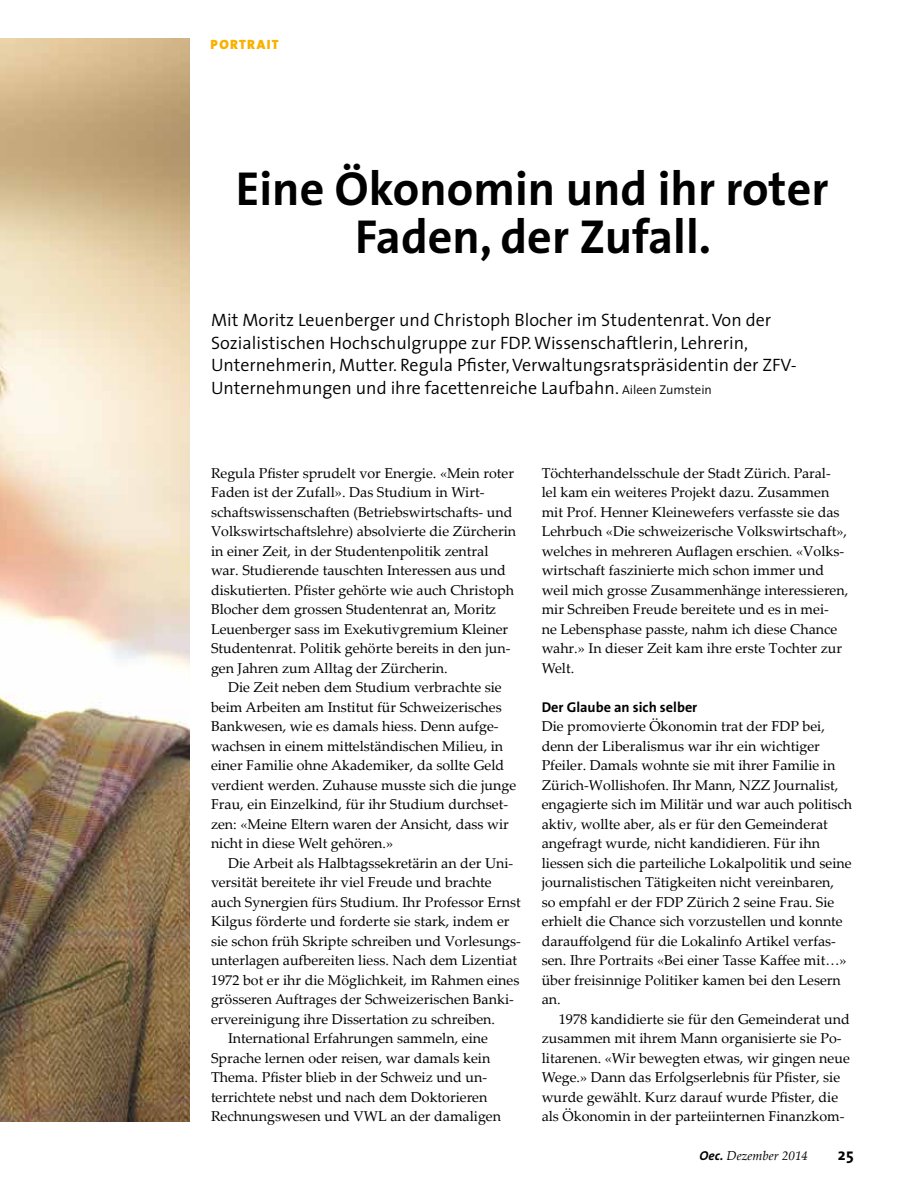
<style>
.page{position:relative;width:915px;height:1191px;background:#fff}
.page>*{position:absolute;margin:0;border:0;box-sizing:border-box;transform-origin:0 0}
.t1{font:700 48px/48px "The Sans";color:#000;text-align:center}
.t2{font:300 18px/22.5px "The Sans";color:#000}
.t3{font:700 16.5px "The Sans";color:#000}
.t4{font:14.25px/19.5px "Palatino Linotype";color:#000}
.t5{font:700 14.25px "The Sans";color:#000}
.t6{font:900 13.5px "The Sans";letter-spacing:.1em;color:#f9b200}
.t7{font:italic 12.9px "Palatino Linotype";letter-spacing:.005em;color:#000}
.s1{font-size:12.75px}
.s2{font-family:"The Sans";font-weight:700}
</style>
<div class="page">
<img style="left:0;top:38px;width:190px;height:1083px">
<p class="t6" style="left:210px;top:33px;width:69px">PORTRAIT</p>
<h1 class="t1" style="left:236px;top:163px;width:594px">Eine Ökonomin und ihr roter<br>Faden, der Zufall.</h1>
<p class="t2" style="left:211px;top:308px;width:587px">Mit Moritz Leuenberger und Christoph Blocher im Studentenrat. Von der Sozialistischen Hochschulgruppe zur FDP. Wissenschaftlerin, Lehrerin, Unternehmerin, Mutter. Regula Pfister, Verwaltungsratspräsidentin der ZFV-Unternehmungen und ihre facettenreiche Laufbahn. <span class="s1">Aileen Zumstein</span></p>
<p class="t4" style="left:211px;top:462px;width:306px">Regula Pfister sprudelt vor Energie. «Mein roter Faden ist der Zufall». Das Studium in Wirt&shy;schaftswissenschaften (Betriebswirtschafts- und Volkswirtschaftslehre) absolvierte die Zürcherin in einer Zeit, in der Studentenpolitik zentral war. Studierende tauschten Interessen aus und diskutierten. Pfister gehörte wie auch Christoph Blocher dem grossen Studentenrat an, Moritz Leuenberger sass im Exekutivgremium Kleiner Studentenrat. Politik gehörte bereits in den jun&shy;gen Jahren zum Alltag der Zürcherin.</p>
<p class="t4" style="left:211px;top:677px;width:306px;text-indent:17px">Die Zeit neben dem Studium verbrachte sie beim Arbeiten am Institut für Schweizerisches Bankwesen, wie es damals hiess. Denn aufge&shy;wachsen in einem mittelständischen Milieu, in einer Familie ohne Akademiker, da sollte Geld verdient werden. Zuhause musste sich die junge Frau, ein Einzelkind, für ihr Studium durchset&shy;zen: «Meine Eltern waren der Ansicht, dass wir nicht in diese Welt gehören.»</p>
<p class="t4" style="left:228px;top:852px;width:287px">Die Arbeit als Halbtagssekretärin an der Uni-</p>
<p class="t4" style="left:211px;top:872px;width:282px">versität bereitete ihr viel Freude und brachte</p>
<p class="t4" style="left:211px;top:891px;width:311px">auch Synergien fürs Studium. Ihr Professor Ernst</p>
<p class="t4" style="left:211px;top:911px;width:300px">Kilgus förderte und forderte sie stark, indem er</p>
<p class="t4" style="left:211px;top:930px;width:311px">sie schon früh Skripte schreiben und Vorlesungs-</p>
<p class="t4" style="left:211px;top:950px;width:307px">unterlagen aufbereiten liess. Nach dem Lizentiat</p>
<p class="t4" style="left:211px;top:969px;width:310px">1972 bot er ihr die Möglichkeit, im Rahmen eines</p>
<p class="t4" style="left:211px;top:989px;width:304px">grösseren Auftrages der Schweizerischen Banki-</p>
<p class="t4" style="left:211px;top:1008px;width:285px">ervereinigung ihre Dissertation zu schreiben.</p>
<p class="t4" style="left:228px;top:1028px;width:261px">International Erfahrungen sammeln, eine</p>
<p class="t4" style="left:211px;top:1047px;width:281px">Sprache lernen oder reisen, war damals kein</p>
<p class="t4" style="left:211px;top:1067px;width:277px">Thema. Pfister blieb in der Schweiz und un-</p>
<p class="t4" style="left:211px;top:1086px;width:278px">terrichtete nebst und nach dem Doktorieren</p>
<p class="t4" style="left:211px;top:1106px;width:291px">Rechnungswesen und VWL an der damaligen</p>
<p class="t4" style="left:541px;top:462px;width:308px">Töchterhandelsschule der Stadt Zürich. Paral&shy;lel kam ein weiteres Projekt dazu. Zusammen mit Prof. Henner Kleinewefers verfasste sie das Lehrbuch «Die schweizerische Volkswirtschaft», welches in mehreren Auflagen erschien. «Volks&shy;wirtschaft faszinierte mich schon immer und weil mich grosse Zusammenhänge interessieren, mir Schreiben Freude bereitete und es in mei-<br>ne Lebensphase passte, nahm ich diese Chance wahr.» In dieser Zeit kam ihre erste Tochter zur Welt.</p>
<p class="t5" style="left:541px;top:695px;width:157px">Der Glaube an sich selber</p>
<p class="t4" style="left:541px;top:716px;width:312px">Die promovierte Ökonomin trat der FDP bei, denn der Liberalismus war ihr ein wichtiger Pfeiler. Damals wohnte sie mit ihrer Familie in Zürich-Wollishofen. Ihr Mann, NZZ Journalist, engagierte sich im Militär und war auch politisch aktiv, wollte aber, als er für den Gemeinderat angefragt wurde, nicht kandidieren. Für ihn liessen sich die parteiliche Lokalpolitik und seine journalistischen Tätigkeiten nicht vereinbaren,<br>so empfahl er der FDP Zürich 2 seine Frau. Sie erhielt die Chance sich vorzustellen und konnte darauffolgend für die Lokalinfo Artikel verfas&shy;sen. Ihre Portraits «Bei einer Tasse Kaffee mit…» über freisinnige Politiker kamen bei den Lesern an.</p>
<p class="t4" style="left:541px;top:1008px;width:309px;text-indent:17px">1978 kandidierte sie für den Gemeinderat und zusammen mit ihrem Mann organisierte sie Po&shy;litarenen. «Wir bewegten etwas, wir gingen neue Wege.» Dann das Erfolgserlebnis für Pfister, sie wurde gewählt. Kurz darauf wurde Pfister, die als Ökonomin in der parteiinternen Finanzkom-</p>
<p class="t7" style="left:699px;top:1146px;width:110px"><span class="s2">Oec.</span> Dezember 2014</p>
<p class="t3" style="left:837px;top:1141px;width:18px">25</p>
</div>
